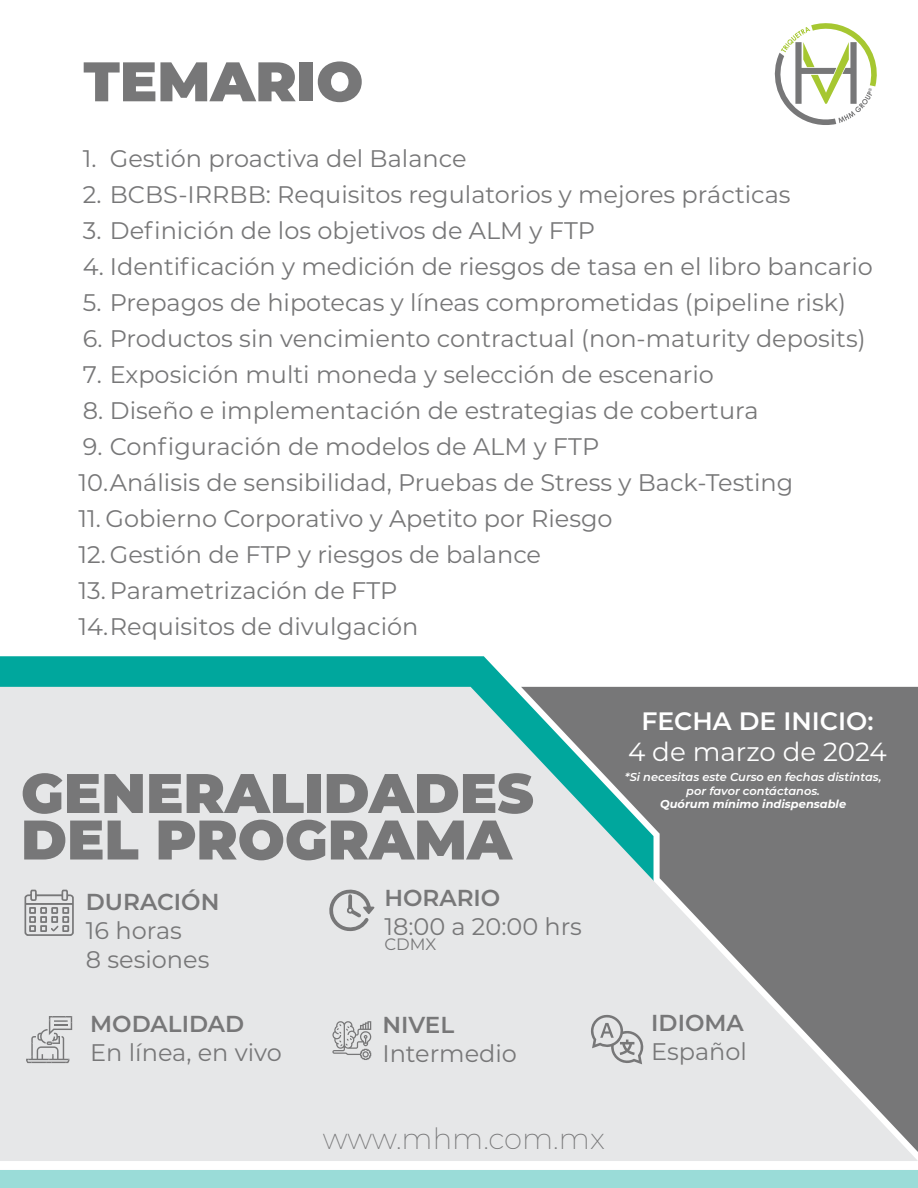
<style>
.page{position:relative;width:918px;height:1188px;background:#fff}
.page>*{position:absolute;margin:0;border:0;box-sizing:border-box;transform-origin:0 0}
.t1{font:900 55.65px/46.5px "Montserrat";color:#777778}
.t2{font:200 29.25px "Montserrat";color:#777778}
.t3{font:26.1px "Montserrat";color:#fff}
.t4{font:600 25.2px "Montserrat";color:#fff}
.t5{font:24px/36px "Montserrat";color:#777778}
.t6{font:600 23.1px "Montserrat";color:#777778}
.t7{font:16.5px "Montserrat";color:#777778}
.t8{font:italic 600 11.4px/13.6px "Montserrat";color:#fff;text-align:center}
.t9{font:italic 700 11.4px "Montserrat";color:#fff}
</style>
<div class="page">
<svg style="left:0;top:656px;width:654px;height:31px;fill:#00a79d"></svg>
<div style="left:0;top:687px;width:918px;height:474px;background:#e6e7e8"></div>
<svg style="left:521px;top:687px;width:397px;height:465px;background:#a4aaab"></svg>
<svg style="left:774px;top:23px;width:103px;height:102px"></svg>
<div style="left:0;top:1170px;width:918px;height:18px;background:#9adcd8"></div>
<svg style="left:326px;top:887px;width:48px;height:45px;background:#c9c9ca"></svg>
<svg style="left:25px;top:890px;width:49px;height:46px;background:#bdbdbe"></svg>
<svg style="left:591px;top:1015px;width:52px;height:49px;background:#c9cacb"></svg>
<svg style="left:26px;top:1016px;width:46px;height:47px;background:#cbcccd"></svg>
<svg style="left:332px;top:1021px;width:40px;height:39px;background:#c4c5c6"></svg>
<h1 class="t1" style="left:83px;top:55px;width:281px">TEMARIO</h1>
<p class="t5" style="left:83px;top:140px;width:385px">1. Gestión proactiva del Balance</p>
<p class="t5" style="left:83px;top:176px;width:709px">2. BCBS-IRRBB: Requisitos regulatorios y mejores prácticas</p>
<p class="t5" style="left:83px;top:212px;width:514px">3. Definición de los objetivos de ALM y FTP</p>
<p class="t5" style="left:83px;top:248px;width:792px">4. Identificación y medición de riesgos de tasa en el libro bancario</p>
<p class="t5" style="left:83px;top:284px;width:765px">5. Prepagos de hipotecas y líneas comprometidas (pipeline risk)</p>
<p class="t5" style="left:83px;top:320px;width:784px">6. Productos sin vencimiento contractual (non-maturity deposits)</p>
<p class="t5" style="left:83px;top:356px;width:633px">7. Exposición multi moneda y selección de escenario</p>
<p class="t5" style="left:83px;top:392px;width:677px">8. Diseño e implementación de estrategias de cobertura</p>
<p class="t5" style="left:79px;top:428px;width:716px">9. Configuración de modelos de ALM y FTP<br>10.Análisis de sensibilidad, Pruebas de Stress y Back-Testing</p>
<p class="t5" style="left:79px;top:500px;width:536px">11. Gobierno Corporativo y Apetito por Riesgo</p>
<p class="t5" style="left:79px;top:536px;width:464px">12. Gestión de FTP y riesgos de balance</p>
<p class="t5" style="left:79px;top:572px;width:341px">13. Parametrización de FTP<br>14.Requisitos de divulgación</p>
<h1 class="t1" style="left:21px;top:766px;width:514px">GENERALIDADES<br>DEL PROGRAMA</h1>
<p class="t6" style="left:86px;top:886px;width:135px">DURACIÓN</p>
<p class="t5" style="left:86px;top:915px;width:125px;line-height:28.8px">16 horas<br>8 sesiones</p>
<p class="t6" style="left:90px;top:1008px;width:156px">MODALIDAD</p>
<p class="t5" style="left:90px;top:1034px;width:193px">En línea, en vivo</p>
<p class="t6" style="left:384px;top:881px;width:118px">HORARIO</p>
<p class="t5" style="left:384px;top:907px;width:199px">18:00 a 20:00 hrs</p>
<p class="t7" style="left:384px;top:933px;width:54px">CDMX</p>
<p class="t6" style="left:382px;top:1009px;width:73px">NIVEL</p>
<p class="t5" style="left:382px;top:1035px;width:136px">Intermedio</p>
<p class="t4" style="left:641px;top:703px;width:234px">FECHA DE INICIO:</p>
<p class="t3" style="left:628px;top:734px;width:260px">4 de marzo de 2024</p>
<p class="t8" style="left:625px;top:769px;width:258px">*Si necesitas este Curso en fechas distintas, por favor contáctanos.</p>
<p class="t9" style="left:660px;top:796px;width:188px">Quórum mínimo indispensable</p>
<p class="t6" style="left:651px;top:1007px;width:94px">IDIOMA</p>
<p class="t5" style="left:651px;top:1033px;width:97px">Español</p>
<p class="t2" style="left:323px;top:1119px;width:284px">www.mhm.com.mx</p>
</div>
